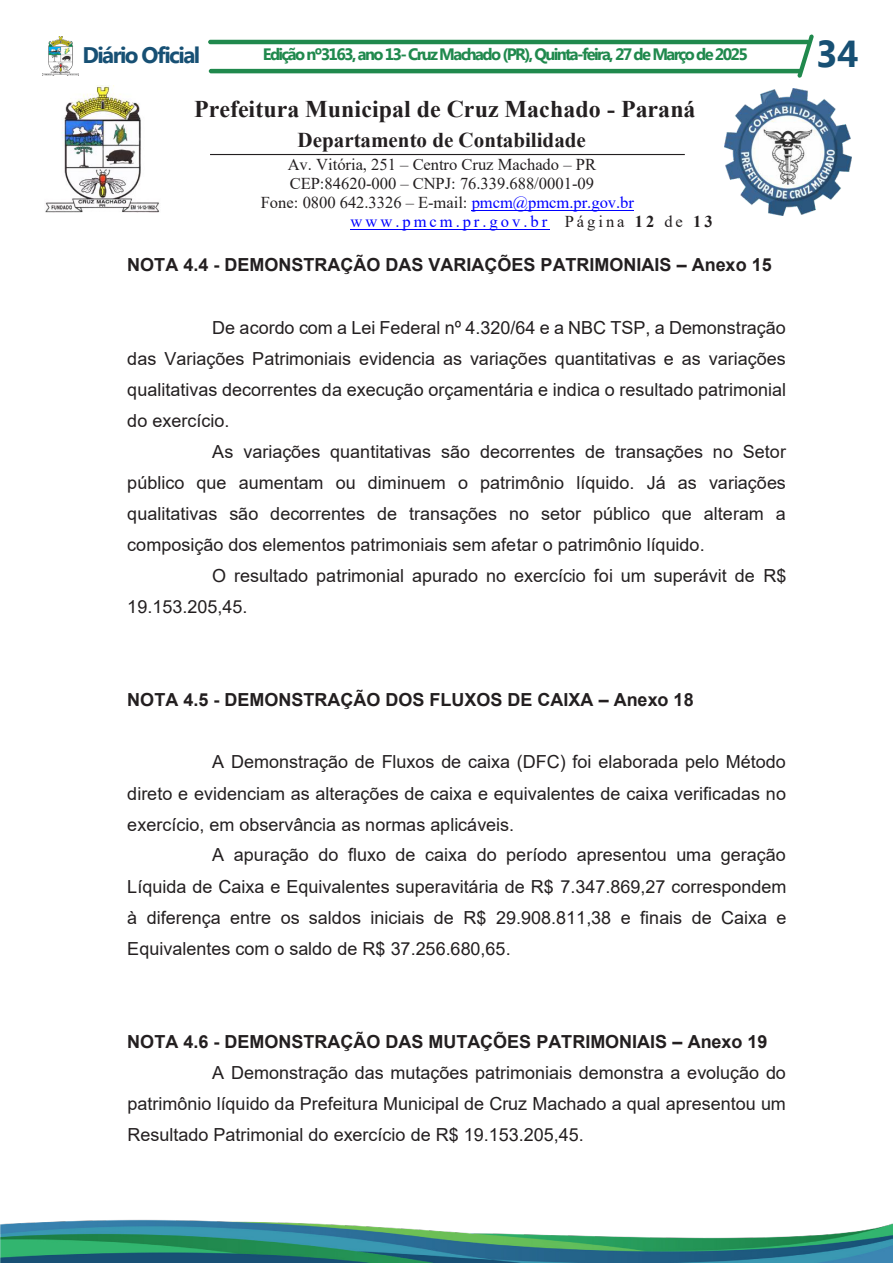
<style>
.page{position:relative;width:893px;height:1263px;background:#fff}
.page>*{position:absolute;margin:0;border:0;box-sizing:border-box;transform-origin:0 0}
.t1{font:700 37.5px "Myanmar Text";color:#175074}
.t2{font:700 24px "Times New Roman";color:#231f20}
.t3{font:700 22.5px "Myanmar Text";letter-spacing:-.07em;color:#175074}
.t4{font:700 21px "Times New Roman";color:#231f20}
.t5{font:18px "Arial";color:#231f20}
.t6{font:700 18px "Arial";color:#231f20}
.t7{font:16.5px "Times New Roman";color:#231f20}
.t8{font:700 16.5px "Myanmar Text";letter-spacing:-.1em;color:#20894d}
.t9{font:16.5px "Times New Roman";letter-spacing:.175em;color:#00f}
.s1{color:#00f}
.s2{color:#231f20}
.s3{font-weight:700;color:#231f20}
</style>
<div class="page">
<hr style="left:208px;top:40px;width:602px;height:4px;background:#20894d;border-radius:2px">
<hr style="left:209px;top:69px;width:593px;height:4px;background:#20894d;border-radius:2px">
<img style="left:43px;top:37px;width:36px;height:38px">
<svg style="left:797px;top:34px;width:17px;height:44px"></svg>
<img style="left:0;top:1219px;width:893px;height:44px">
<hr style="left:472px;top:210px;width:162px;height:1px;background:#00f">
<hr style="left:351px;top:229px;width:199px;height:1px;background:#00f">
<img style="left:724px;top:88px;width:127px;height:127px">
<img style="left:45px;top:86px;width:115px;height:126px">
<hr style="left:210px;top:154px;width:475px;height:1px;background:#231f20">
<p class="t3" style="left:82px;top:42px;width:119px">Diário Oficial</p>
<p class="t8" style="left:263px;top:45px;width:487px">Edição nº3163, ano 13- Cruz Machado (PR), Quinta-feira, 27 de Março de 2025</p>
<p class="t1" style="left:816px;top:32px;width:44px">34</p>
<p class="t2" style="left:194px;top:92px;width:503px">Prefeitura Municipal de Cruz Machado - Paraná</p>
<p class="t4" style="left:298px;top:124px;width:290px">Departamento de Contabilidade</p>
<p class="t7" style="left:288px;top:153px;width:310px">Av. Vitória, 251 – Centro Cruz Machado – PR</p>
<p class="t7" style="left:290px;top:172px;width:306px">CEP:84620-000 – CNPJ: 76.339.688/0001-09</p>
<p class="t7" style="left:261px;top:191px;width:375px">Fone: 0800 642.3326 – E-mail: <span class="s1">pmcm@pmcm.pr.gov.br</span></p>
<p class="t9" style="left:351px;top:210px;width:364px">www.pmcm.pr.gov.br <span class="s2">Página</span> <span class="s3">12</span> <span class="s2">de</span> <span class="s3">13</span></p>
<p class="t6" style="left:127px;top:252px;width:646px">NOTA 4.4 - DEMONSTRAÇÃO DAS VARIAÇÕES PATRIMONIAIS – Anexo 15</p>
<p class="t5" style="left:212px;top:315px;width:575px">De acordo com a Lei Federal nº 4.320/64 e a NBC TSP, a Demonstração</p>
<p class="t5" style="left:127px;top:346px;width:660px">das Variações Patrimoniais evidencia as variações quantitativas e as variações</p>
<p class="t5" style="left:127px;top:377px;width:660px">qualitativas decorrentes da execução orçamentária e indica o resultado patrimonial</p>
<p class="t5" style="left:127px;top:408px;width:104px">do exercício.</p>
<p class="t5" style="left:212px;top:439px;width:575px">As variações quantitativas são decorrentes de transações no Setor</p>
<p class="t5" style="left:127px;top:470px;width:660px">público que aumentam ou diminuem o patrimônio líquido. Já as variações</p>
<p class="t5" style="left:127px;top:501px;width:660px">qualitativas são decorrentes de transações no setor público que alteram a</p>
<p class="t5" style="left:127px;top:532px;width:579px">composição dos elementos patrimoniais sem afetar o patrimônio líquido.</p>
<p class="t5" style="left:212px;top:563px;width:576px">O resultado patrimonial apurado no exercício foi um superávit de R$</p>
<p class="t5" style="left:127px;top:594px;width:122px">19.153.205,45.</p>
<p class="t6" style="left:127px;top:687px;width:568px">NOTA 4.5 - DEMONSTRAÇÃO DOS FLUXOS DE CAIXA – Anexo 18</p>
<p class="t5" style="left:212px;top:750px;width:575px">A Demonstração de Fluxos de caixa (DFC) foi elaborada pelo Método</p>
<p class="t5" style="left:127px;top:781px;width:660px">direto e evidenciam as alterações de caixa e equivalentes de caixa verificadas no</p>
<p class="t5" style="left:127px;top:812px;width:388px">exercício, em observância as normas aplicáveis.</p>
<p class="t5" style="left:212px;top:843px;width:575px">A apuração do fluxo de caixa do período apresentou uma geração</p>
<p class="t5" style="left:127px;top:874px;width:661px">Líquida de Caixa e Equivalentes superavitária de R$ 7.347.869,27 correspondem</p>
<p class="t5" style="left:127px;top:905px;width:661px">à diferença entre os saldos iniciais de R$ 29.908.811,38 e finais de Caixa e</p>
<p class="t5" style="left:127px;top:936px;width:385px">Equivalentes com o saldo de R$ 37.256.680,65.</p>
<p class="t6" style="left:127px;top:1029px;width:642px">NOTA 4.6 - DEMONSTRAÇÃO DAS MUTAÇÕES PATRIMONIAIS – Anexo 19</p>
<p class="t5" style="left:212px;top:1060px;width:575px">A Demonstração das mutações patrimoniais demonstra a evolução do</p>
<p class="t5" style="left:127px;top:1091px;width:660px">patrimônio líquido da Prefeitura Municipal de Cruz Machado a qual apresentou um</p>
<p class="t5" style="left:127px;top:1122px;width:458px">Resultado Patrimonial do exercício de R$ 19.153.205,45.</p>
</div>
